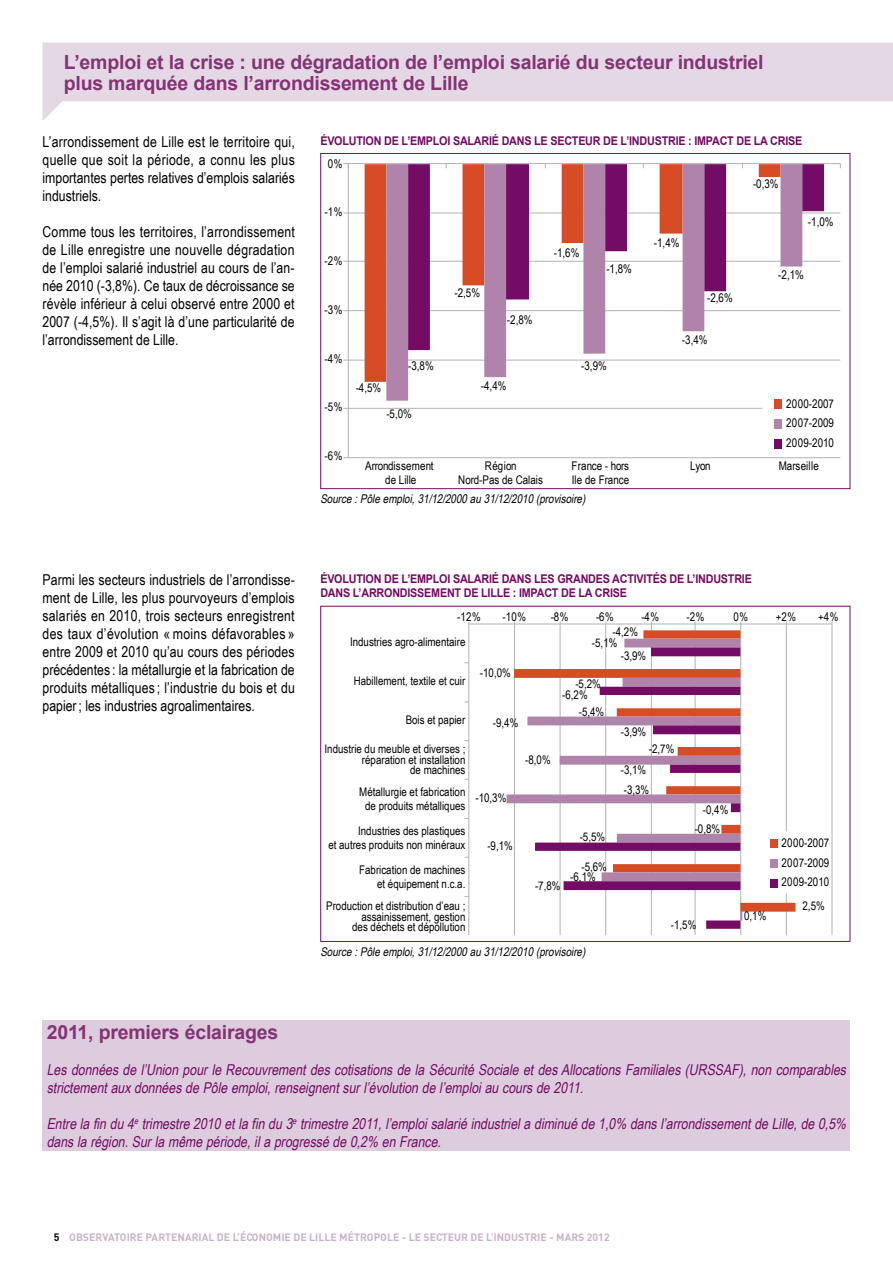
<style>
.page{position:relative;width:893px;height:1263px;background:#fff}
.page>*{position:absolute;margin:0;border:0;box-sizing:border-box;transform-origin:0 0}
.t1{font:700 19.5px/21px "Arial";letter-spacing:-.01em;color:#843375}
.t2{font:15px/18px "Arial Narrow";color:#000;text-align:justify}
.t3{font:italic 15px/18px "Arial Narrow";color:#740b64}
.t4{font:12px/14.4px "Arial Narrow";color:#000;text-align:center}
.t5{font:700 12px "Arial";letter-spacing:-.02em;color:#740b64;scale:.9 1}
.t6{font:italic 12px "Arial Narrow";color:#000}
.t7{font:12px "Arial Narrow";letter-spacing:.02em;color:#000}
.t8{font:11.85px/10.4px "Arial Narrow";color:#000;text-align:right}
.t9{font:700 10.5px "DIN";color:#cbb2cb}
.s1{color:#000}
</style>
<div class="page">
<div style="left:43px;top:1020px;width:807px;height:131px;background:#dcd"></div>
<svg style="left:43px;top:43px;width:850px;height:77px;fill:#e4d8e5"></svg>
<hr style="left:348px;top:213px;width:492px;height:1px;background:#b1b3b4">
<hr style="left:348px;top:261px;width:492px;height:1px;background:#b1b3b4">
<hr style="left:348px;top:310px;width:492px;height:1px;background:#b1b3b4">
<hr style="left:348px;top:360px;width:492px;height:1px;background:#b1b3b4">
<hr style="left:348px;top:408px;width:414px;height:1px;background:#b1b3b4">
<hr style="left:348px;top:457px;width:492px;height:1px;background:#b1b3b4">
<hr style="left:348px;top:164px;width:1px;height:294px;background:#b1b3b4">
<hr style="left:348px;top:163px;width:492px;height:1px;background:#b1b3b4">
<div style="left:365px;top:164px;width:21px;height:218px;background:#d64c25"></div>
<svg style="left:386px;top:164px;width:416px;height:237px"></svg>
<svg style="left:408px;top:164px;width:416px;height:186px"></svg>
<div style="left:774px;top:400px;width:8px;height:9px;background:#d64c25"></div>
<div style="left:774px;top:419px;width:8px;height:9px;background:#af83aa"></div>
<div style="left:774px;top:439px;width:8px;height:9px;background:#740b64"></div>
<hr style="left:832px;top:624px;width:1px;height:311px;background:#b1b3b4">
<hr style="left:786px;top:624px;width:1px;height:207px;background:#b1b3b4">
<hr style="left:786px;top:893px;width:1px;height:42px;background:#b1b3b4">
<hr style="left:695px;top:624px;width:1px;height:311px;background:#b1b3b4">
<hr style="left:651px;top:624px;width:1px;height:311px;background:#b1b3b4">
<hr style="left:605px;top:624px;width:1px;height:311px;background:#b1b3b4">
<hr style="left:560px;top:624px;width:1px;height:311px;background:#b1b3b4">
<hr style="left:514px;top:624px;width:1px;height:311px;background:#b1b3b4">
<hr style="left:468px;top:624px;width:1px;height:311px;background:#b1b3b4">
<hr style="left:469px;top:624px;width:363px;height:1px;background:#b1b3b4">
<hr style="left:740px;top:624px;width:1px;height:311px;background:#b1b3b4">
<svg style="left:559px;top:630px;width:236px;height:282px"></svg>
<svg style="left:506px;top:639px;width:236px;height:281px"></svg>
<svg style="left:535px;top:647px;width:205px;height:282px"></svg>
<div style="left:770px;top:839px;width:8px;height:9px;background:#d64c25"></div>
<div style="left:770px;top:859px;width:8px;height:9px;background:#af83aa"></div>
<div style="left:770px;top:878px;width:8px;height:9px;background:#740b64"></div>
<h1 class="t1" style="left:64px;top:52px;width:701px">L’emploi et la crise : une dégradation de l’emploi salarié du secteur industriel plus marquée dans l’arrondissement de Lille</h1>
<p class="t2" style="left:43px;top:132px;width:254px">L’arrondissement de Lille est le territoire qui, quelle que soit la période, a connu les plus importantes pertes relatives d’emplois salariés industriels.</p>
<p class="t2" style="left:43px;top:222px;width:254px">Comme tous les territoires, l’arrondissement de Lille enregistre une nouvelle dégradation de l’emploi salarié industriel au cours de l’an&shy;née 2010 (-3,8%). Ce taux de décroissance se révèle inférieur à celui observé entre 2000 et 2007 (-4,5%). Il s’agit là d’une particularité de l’arrondissement de Lille.</p>
<p class="t5" style="left:320px;top:133px;width:265px">ÉVOLUTION DE L’EMPLOI Salarié Dans le SECTE</p>
<p class="t5" style="left:585px;top:133px;width:85px">UR DE L’INDUSTRIE</p>
<p class="t5" style="left:688px;top:133px;width:36px">: IMPACT</p>
<p class="t5" style="left:736px;top:133px;width:46px">DE LA CRISE</p>
<p class="t4" style="left:328px;top:156px;width:16px">0%</p>
<p class="t4" style="left:325px;top:204px;width:19px">-1%</p>
<p class="t4" style="left:325px;top:253px;width:19px">-2%</p>
<p class="t4" style="left:325px;top:302px;width:19px">-3%</p>
<p class="t4" style="left:325px;top:351px;width:19px">-4%</p>
<p class="t4" style="left:325px;top:399px;width:19px">-5%</p>
<p class="t4" style="left:325px;top:448px;width:19px">-6%</p>
<p class="t4" style="left:356px;top:380px;width:27px">-4,5%</p>
<p class="t4" style="left:408px;top:358px;width:27px">-3,8%</p>
<p class="t4" style="left:386px;top:406px;width:27px">-5,0%</p>
<p class="t4" style="left:455px;top:285px;width:27px">-2,5%</p>
<p class="t4" style="left:507px;top:312px;width:27px">-2,8%</p>
<p class="t4" style="left:481px;top:378px;width:27px">-4,4%</p>
<p class="t4" style="left:554px;top:245px;width:27px">-1,6%</p>
<p class="t4" style="left:606px;top:261px;width:27px">-1,8%</p>
<p class="t4" style="left:581px;top:358px;width:27px">-3,9%</p>
<p class="t4" style="left:654px;top:235px;width:27px">-1,4%</p>
<p class="t4" style="left:707px;top:291px;width:27px">-2,6%</p>
<p class="t4" style="left:682px;top:332px;width:27px">-3,4%</p>
<p class="t4" style="left:753px;top:176px;width:27px">-0,3%</p>
<p class="t4" style="left:808px;top:215px;width:27px">-1,0%</p>
<p class="t4" style="left:778px;top:267px;width:27px">-2,1%</p>
<p class="t4" style="left:786px;top:393px;width:49px;line-height:19.6px;text-align:justify">2000-2007<br>2007-2009<br>2009-2010</p>
<p class="t4" style="left:365px;top:458px;width:70px">Arrondissement de Lille</p>
<p class="t4" style="left:458px;top:458px;width:86px">Région<br>Nord-Pas de Calais</p>
<p class="t4" style="left:571px;top:458px;width:59px;text-align:left">France - hors<br>Ile de France</p>
<p class="t4" style="left:690px;top:458px;width:22px">Lyon</p>
<p class="t7" style="left:779px;top:457px;width:42px">Marseille</p>
<p class="t6" style="left:320px;top:490px;width:269px">Source:Pôleemploi,31/12/2000au31/12/2010(provisoire)</p>
<p class="t2" style="left:43px;top:570px;width:254px">Parmi les secteurs industriels de l’arrondisse&shy;ment de Lille, les plus pourvoyeurs d’emplois salariés en 2010, trois secteurs enregistrent des taux d’évolution «moins défavorables » entre 2009 et 2010 qu’au cours des périodes précédentes : la métallurgie et la fabrication de produits métalliques ; l’industrie du bois et du papier; les industries agroalimentaires.</p>
<p class="t5" style="left:320px;top:571px;width:307px">ÉVOLUTION DE L’EMPLOI Salarié DANS LES GRANDES</p>
<p class="t5" style="left:612px;top:571px;width:8px">ACTI</p>
<p class="t5" style="left:637px;top:571px;width:15px">VITéS</p>
<p class="t5" style="left:669px;top:571px;width:65px">DE L’INDUSTRIE</p>
<p class="t5" style="left:320px;top:585px;width:56px">DANS L’ARR</p>
<p class="t5" style="left:384px;top:585px;width:26px">ONDISSE</p>
<p class="t5" style="left:431px;top:585px;width:127px">MENT DE LILLE : IMPACT</p>
<p class="t5" style="left:561px;top:585px;width:46px">DE LA CRISE</p>
<p class="t8" style="left:457px;top:611px;width:25px">-12%</p>
<p class="t8" style="left:502px;top:611px;width:25px">-10%</p>
<p class="t8" style="left:551px;top:611px;width:19px">-8%</p>
<p class="t8" style="left:596px;top:611px;width:19px">-6%</p>
<p class="t8" style="left:641px;top:611px;width:19px">-4%</p>
<p class="t8" style="left:687px;top:611px;width:19px">-2%</p>
<p class="t8" style="left:734px;top:611px;width:16px">0%</p>
<p class="t8" style="left:776px;top:611px;width:22px">+2%</p>
<p class="t8" style="left:818px;top:611px;width:22px">+4%</p>
<p class="t8" style="left:350px;top:636px;width:117px">Industries agro-alimentaire</p>
<p class="t8" style="left:613px;top:626px;width:27px">-4,2%</p>
<p class="t8" style="left:592px;top:638px;width:27px">-5,1%</p>
<p class="t8" style="left:621px;top:650px;width:27px">-3,9%</p>
<p class="t8" style="left:354px;top:675px;width:113px">Habillement, textile et cuir</p>
<p class="t8" style="left:406px;top:714px;width:61px">Bois et papier</p>
<p class="t8" style="left:325px;top:743px;width:142px">Industrie du meuble et diverses ; réparation et installation<br>de machines</p>
<p class="t8" style="left:480px;top:667px;width:32px">-10,0%</p>
<p class="t8" style="left:493px;top:717px;width:27px">-9,4%</p>
<p class="t8" style="left:525px;top:754px;width:27px">-8,0%</p>
<p class="t8" style="left:575px;top:678px;width:27px">-5,2%</p>
<p class="t8" style="left:579px;top:706px;width:27px">-5,4%</p>
<p class="t8" style="left:562px;top:689px;width:27px">-6,2%</p>
<p class="t8" style="left:621px;top:726px;width:27px">-3,9%</p>
<p class="t8" style="left:621px;top:764px;width:27px">-3,1%</p>
<p class="t8" style="left:649px;top:743px;width:27px">-2,7%</p>
<p class="t8" style="left:359px;top:784px;width:108px;line-height:14.2px;text-align:center">Métallurgie et fabrication de produits métalliques</p>
<p class="t8" style="left:328px;top:823px;width:139px;line-height:14.2px">Industries des plastiques<br>et autres produits non minéraux</p>
<p class="t8" style="left:359px;top:862px;width:108px;line-height:14.2px">Fabrication de machines et équipement n.c.a.</p>
<p class="t8" style="left:326px;top:901px;width:141px">Production et distribution d’eau ; assainissement, gestion<br>des déchets et dépollution</p>
<p class="t8" style="left:475px;top:792px;width:32px">-10,3%</p>
<p class="t8" style="left:487px;top:840px;width:27px">-9,1%</p>
<p class="t8" style="left:535px;top:880px;width:27px">-7,8%</p>
<p class="t8" style="left:580px;top:831px;width:27px">-5,5%</p>
<p class="t8" style="left:581px;top:861px;width:27px">-5,6%</p>
<p class="t8" style="left:570px;top:871px;width:27px">-6,1%</p>
<p class="t8" style="left:624px;top:784px;width:27px">-3,3%</p>
<p class="t8" style="left:703px;top:804px;width:27px">-0,4%</p>
<p class="t8" style="left:695px;top:823px;width:27px">-0,8%</p>
<p class="t8" style="left:671px;top:919px;width:27px">-1,5%</p>
<p class="t6" style="left:320px;top:942px;width:269px">Source:Pôleemploi,31/12/2000au31/12/2010(provisoire)</p>
<p class="t8" style="left:744px;top:911px;width:24px">0,1%</p>
<p class="t8" style="left:781px;top:833px;width:49px;line-height:19.6px;text-align:justify">2000-2007<br>2007-2009<br>2009-2010</p>
<p class="t8" style="left:802px;top:900px;width:24px">2,5%</p>
<h1 class="t1" style="left:47px;top:1022px;width:233px">2011, premiers éclairages</h1>
<p class="t3" style="left:47px;top:1060px;width:804px">Lesdonnéesdel’UnionpourleRecouvrementdescotisationsdelaSécuritéSocialeetdesAllocationsFamiliales(URSSAF),noncomparables strictementauxdonnéesdePôleemploi,renseignentsurl’évolutiondel’emploiaucoursde2011.</p>
<p class="t3" style="left:47px;top:1114px;width:805px">Entrelafindu4<sup>e</sup> trimestre2010etlafindu3<sup>e</sup> trimestre2011,l’emploisalariéindustrieladiminuéde1,0% dansl’arrondissementdeLille,de0,5% danslarégion.Surlamêmepériode,ilaprogresséde0,2% enFrance.</p>
<p class="t9" style="left:54px;top:1230px;width:23px"><span class="s1">5</span> OBSERVATOIRE</p>
<p class="t9" style="left:146px;top:1230px;width:8px">PARTENARIAL</p>
<p class="t9" style="left:217px;top:1230px;width:37px">DE L’ÉCONOMIE</p>
<p class="t9" style="left:293px;top:1230px;width:22px">DE LILLE</p>
<p class="t9" style="left:339px;top:1230px;width:23px">MÉTROPOLE</p>
<p class="t9" style="left:402px;top:1230px;width:30px">- LE SECTEUR</p>
<p class="t9" style="left:471px;top:1230px;width:30px">DE L’INDUSTRIE</p>
<p class="t9" style="left:549px;top:1230px;width:15px">- MARS</p>
<p class="t9" style="left:587px;top:1230px;width:24px">2012</p>
</div>
